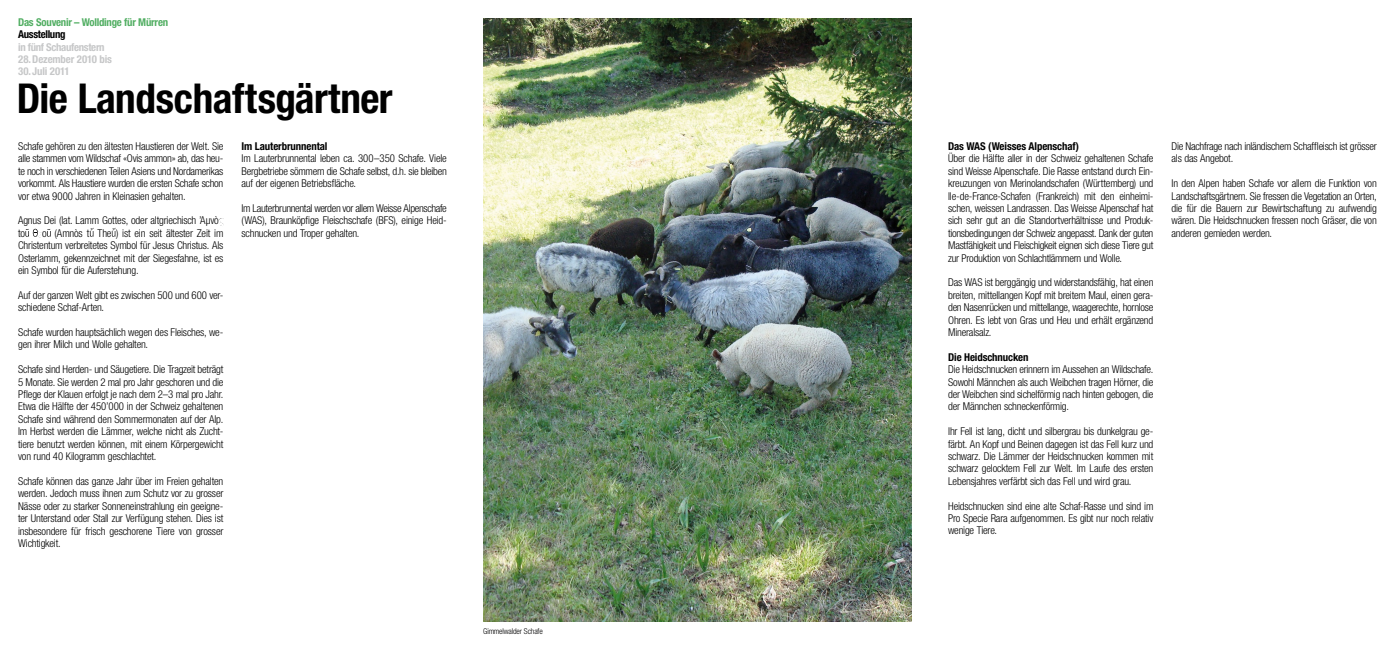
<style>
.page{position:relative;width:1395px;height:658px;background:#fff}
.page>*{position:absolute;margin:0;border:0;box-sizing:border-box;transform-origin:0 0}
.t1{font:700 condensed 41.2px "Helvetica Neue LT Std";letter-spacing:-.01em;color:#000}
.t2{font:300 condensed 10.8px/12.4px "Helvetica Neue LT Std";letter-spacing:-.02em;color:#000;text-align:justify}
.t3{font:700 condensed 10.8px "Helvetica Neue LT Std";letter-spacing:-.01em;color:#000}
.t4{font:700 condensed 10.8px/12.4px "Helvetica Neue LT Std";letter-spacing:-.02em;color:#c6c7c8}
.t5{font:700 condensed 10.8px "Helvetica Neue LT Std";letter-spacing:-.02em;color:#51ae62}
.t6{font:700 condensed 10.8px "Helvetica Neue LT Std";letter-spacing:-.03em;color:#000}
.t7{font:300 condensed 8px "Helvetica Neue LT Std";letter-spacing:-.02em;color:#000}
.s1{font-family:"Arial";font-weight:400;font-stretch:normal}
</style>
<div class="page">
<svg style="left:25px;top:229px;width:26px;height:8px"></svg>
<svg style="left:90px;top:228px;width:4px;height:9px"></svg>
<svg style="left:112px;top:228px;width:4px;height:9px"></svg>
<img style="left:483px;top:18px;width:429px;height:603px">
<p class="t5" style="left:18px;top:15px;width:152px">Das Souvenir – Wolldinge für Mürren</p>
<p class="t6" style="left:18px;top:28px;width:49px">Ausstellung</p>
<p class="t4" style="left:18px;top:40px;width:95px">in fünf Schaufenstern<br>28.Dezember 2010 bis</p>
<p class="t4" style="left:18px;top:65px;width:53px">30. Juli 2011</p>
<h1 class="t1" style="left:17px;top:73px;width:377px">Die Landschaftsgärtner</h1>
<p class="t2" style="left:18px;top:140px;width:207px">Schafe gehören zu den ältesten Haustieren der Welt. Sie alle stammen vom Wildschaf «Ovis ammon» ab, das heu&shy;te noch in verschiedenen Teilen Asiens und Nordamerikas vorkommt. Als Haustiere wurden die ersten Schafe schon vor etwa 9000 Jahren in Kleinasien gehalten.</p>
<p class="t2" style="left:18px;top:214px;width:207px">Agnus Dei (lat. Lamm Gottes, oder altgriechisch ’Aμvò<span class="s1">ς </span>to <span class="s1">ε</span>o (Amnòs t The ) ist ein seit ältester Zeit im Christentum verbreitetes Symbol für Jesus Christus. Als Osterlamm, gekennzeichnet mit der Siegesfahne, ist es ein Symbol für die Auferstehung.</p>
<p class="t2" style="left:18px;top:289px;width:207px">Auf der ganzen Welt gibt es zwischen 500 und 600 ver&shy;schiedene Schaf-Arten.</p>
<p class="t2" style="left:18px;top:326px;width:207px">Schafe wurden hauptsächlich wegen des Fleisches, we&shy;gen ihrer Milch und Wolle gehalten.</p>
<p class="t2" style="left:18px;top:363px;width:207px">Schafe sind Herden- und Säugetiere. Die Tragzeit beträgt 5 Monate. Sie werden 2 mal pro Jahr geschoren und die Pflege der Klauen erfolgt je nach dem 2–3 mal pro Jahr.<br>Etwa die Hälfte der 450’000 in der Schweiz gehaltenen Schafe sind während den Sommermonaten auf der Alp.<br>Im Herbst werden die Lämmer, welche nicht als Zucht&shy;tiere benutzt werden können, mit einem Körpergewicht von rund 40 Kilogramm geschlachtet.</p>
<p class="t2" style="left:18px;top:475px;width:207px">Schafe können das ganze Jahr über im Freien gehalten werden. Jedoch muss ihnen zum Schutz vor zu grosser Nässe oder zu starker Sonneneinstrahlung ein geeigne&shy;ter Unterstand oder Stall zur Verfügung stehen. Dies ist insbesondere für frisch geschorene Tiere von grosser Wichtigkeit.</p>
<p class="t3" style="left:242px;top:139px;width:87px">Im Lauterbrunnental</p>
<p class="t2" style="left:242px;top:152px;width:207px">Im Lauterbrunnental leben ca. 300–350 Schafe. Viele Bergbetriebe sömmern die Schafe selbst, d.h. sie bleiben auf der eigenen Betriebsfläche.</p>
<p class="t2" style="left:242px;top:202px;width:207px">Im Lauterbrunnental werden vor allem Weisse Alpenschafe (WAS), Braunköpfige Fleischschafe (BFS), einige Heid&shy;schnucken und Troper gehalten.</p>
<p class="t7" style="left:483px;top:626px;width:61px">Gimmelwalder Schafe</p>
<p class="t3" style="left:948px;top:139px;width:132px">Das WAS (Weisses Alpenschaf)</p>
<p class="t2" style="left:948px;top:152px;width:207px">Über die Hälfte aller in der Schweiz gehaltenen Schafe sind Weisse Alpenschafe. Die Rasse entstand durch Ein&shy;kreuzungen von Merinolandschafen (Württemberg) und Ile-de-France-Schafen (Frankreich) mit den einheimi&shy;schen, weissen Landrassen. Das Weisse Alpenschaf hat sich sehr gut an die Standortverhältnisse und Produk&shy;tionsbedingungen der Schweiz angepasst. Dank der guten Mastfähigkeit und Fleischigkeit eignen sich diese Tiere gut zur Produktion von Schlachtlämmern und Wolle.</p>
<p class="t2" style="left:948px;top:276px;width:207px">Das WAS ist berggängig und widerstandsfähig, hat einen breiten, mittellangen Kopf mit breitem Maul, einen gera&shy;den Nasenrücken und mittellange, waagerechte, hornlose Ohren. Es lebt von Gras und Heu und erhält ergänzend Mineralsalz.</p>
<p class="t3" style="left:948px;top:350px;width:82px">Die Heidschnucken</p>
<p class="t2" style="left:948px;top:363px;width:207px">Die Heidschnucken erinnern im Aussehen an Wildschafe.<br>Sowohl Männchen als auch Weibchen tragen Hörner, die der Weibchen sind sichelförmig nach hinten gebogen, die der Männchen schneckenförmig.</p>
<p class="t2" style="left:948px;top:425px;width:207px">Ihr Fell ist lang, dicht und silbergrau bis dunkelgrau ge&shy;färbt. An Kopf und Beinen dagegen ist das Fell kurz und schwarz. Die Lämmer der Heidschnucken kommen mit schwarz gelocktem Fell zur Welt. Im Laufe des ersten Lebensjahres verfärbt sich das Fell und wird grau.</p>
<p class="t2" style="left:948px;top:499px;width:207px">Heidschnucken sind eine alte Schaf-Rasse und sind im Pro Specie Rara aufgenommen. Es gibt nur noch relativ wenige Tiere.</p>
<p class="t2" style="left:1171px;top:140px;width:207px">Die Nachfrage nach inländischem Schaffleisch ist grösser als das Angebot.</p>
<p class="t2" style="left:1171px;top:177px;width:207px">In den Alpen haben Schafe vor allem die Funktion von Landschaftsgärtnern. Sie fressen die Vegetation an Orten, die für die Bauern zur Bewirtschaftung zu aufwendig wären. Die Heidschnucken fressen noch Gräser, die von anderen gemieden werden.</p>
</div>
